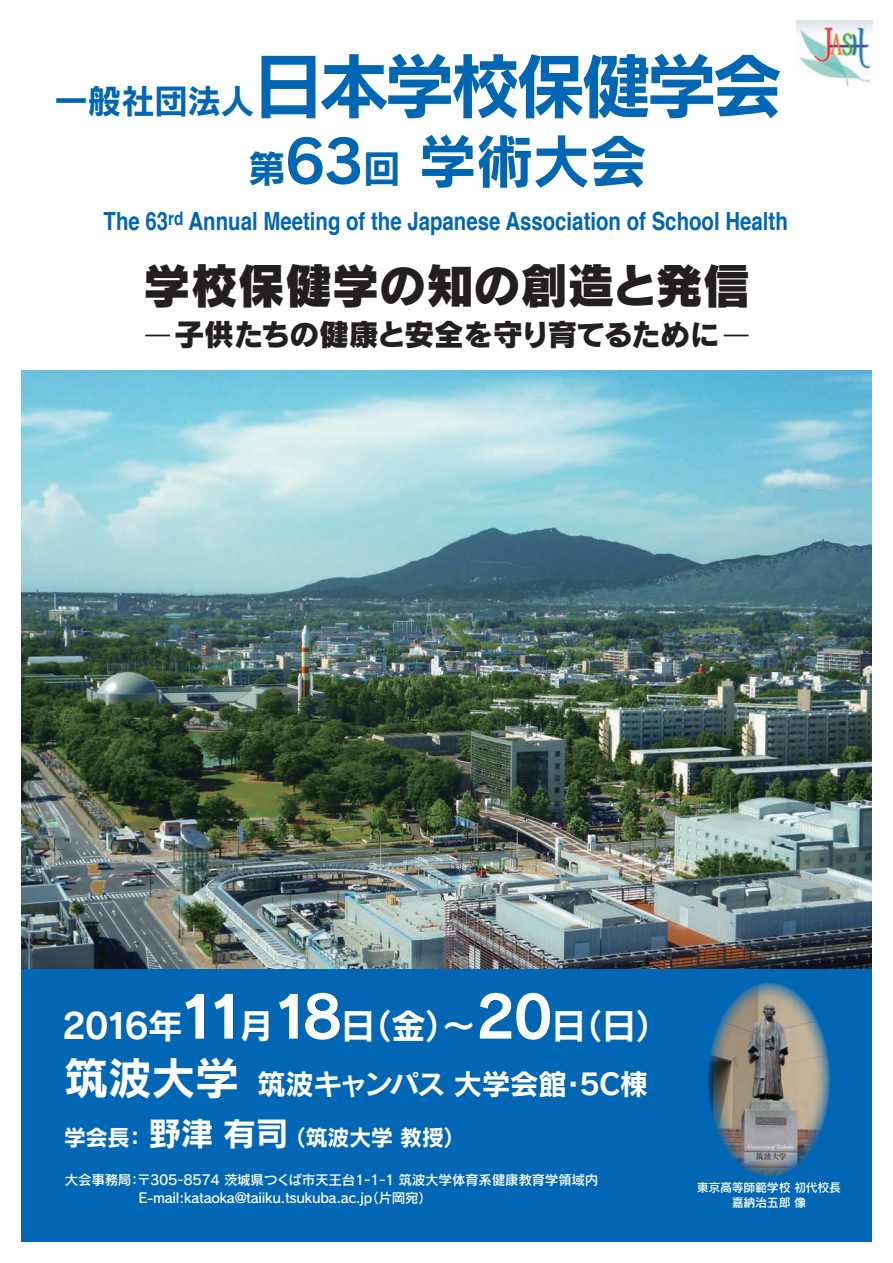
<style>
.page{position:relative;width:893px;height:1263px;background:#fff}
.page>*{position:absolute;margin:0;border:0;box-sizing:border-box;transform-origin:0 0}
.t1{font:71.25px "Rodin Pro B";letter-spacing:-.08em;color:#0166b3}
.t2{font:58.2px "Rodin Pro B";letter-spacing:-.025em;color:#0166b3}
.t3{font:48.3px "Rodin Pro EB";letter-spacing:-.025em;color:#231f20}
.t4{font:34.65px "Rodin Pro B";letter-spacing:-.065em;color:#fff}
.t5{font:34.05px "Rodin Pro B";letter-spacing:-.025em;color:#0166b3}
.t6{font:30.45px "Rodin Pro EB";letter-spacing:-.05em;color:#231f20}
.t7{font:28.95px "Rodin Pro B";letter-spacing:-.025em;color:#fff}
.t8{font:700 25.05px "Helvetica";color:#0166b3;scale:.81 1}
.t9{font:22.35px "Rodin Pro B";letter-spacing:-.025em;color:#fff}
.t10{font:13.65px/17.2px "Rodin Pro DB";letter-spacing:-.025em;color:#fff}
.t11{font:12px/15px "Rodin Pro DB";letter-spacing:-.025em;color:#fff;text-align:center}
.s1{font-size:38.25px}
.s2{font-size:57.3px}
.s3{font-size:44.85px}
.s4{font-size:33px}
</style>
<div class="page">
<img style="left:21px;top:370px;width:851px;height:599px">
<div style="left:21px;top:969px;width:851px;height:273px;background:#0166b3"></div>
<svg style="left:145px;top:335px;width:25px;height:1px"></svg>
<svg style="left:724px;top:335px;width:24px;height:1px"></svg>
<img style="left:708px;top:983px;width:122px;height:194px">
<img style="left:796px;top:20px;width:77px;height:68px">
<h1 class="t1" style="left:253px;top:38px;width:532px">日本学校保健学会</h1>
<h2 class="t2" style="left:248px;top:122px;width:401px"><span class="s1">第</span>63<span class="s1">回</span> 学術大会</h2>
<h3 class="t8" style="left:104px;top:201px;width:846px">The 63<sup>rd</sup> Annual Meeting of the Japanese Association of School Health</h3>
<h3 class="t3" style="left:143px;top:252px;width:609px">学校保健学の知の創造と発信</h3>
<h3 class="t6" style="left:174px;top:314px;width:547px">子供たちの健康と安全を守り育てるために</h3>
<h3 class="t5" style="left:54px;top:79px;width:202px">一般社団法人</h3>
<h3 class="t4" style="left:62px;top:1002px;width:610px">2016年<span class="s2">11</span>月<span class="s2">18</span>日（金）～<span class="s2">20</span>日（日）</h3>
<h3 class="t7" style="left:64px;top:1064px;width:586px"><span class="s3">筑波大学</span> 筑波キャンパス 大学会館・5C棟</h3>
<h3 class="t9" style="left:64px;top:1123px;width:404px">学会長：<span class="s4">野津 有司</span>（筑波大学 教授）</h3>
<p class="t10" style="left:138px;top:1171px;width:462px;text-indent:-74px">大会事務局：〒305-8574 茨城県つくば市天王台1-1-1 筑波大学体育系健康教育学領域内<br>E-mail:kataoka@taiiku.tsukuba.ac.jp（片岡宛）</p>
<p class="t11" style="left:697px;top:1180px;width:146px">東京高等師範学校 初代校長嘉納治五郎 像</p>
</div>
